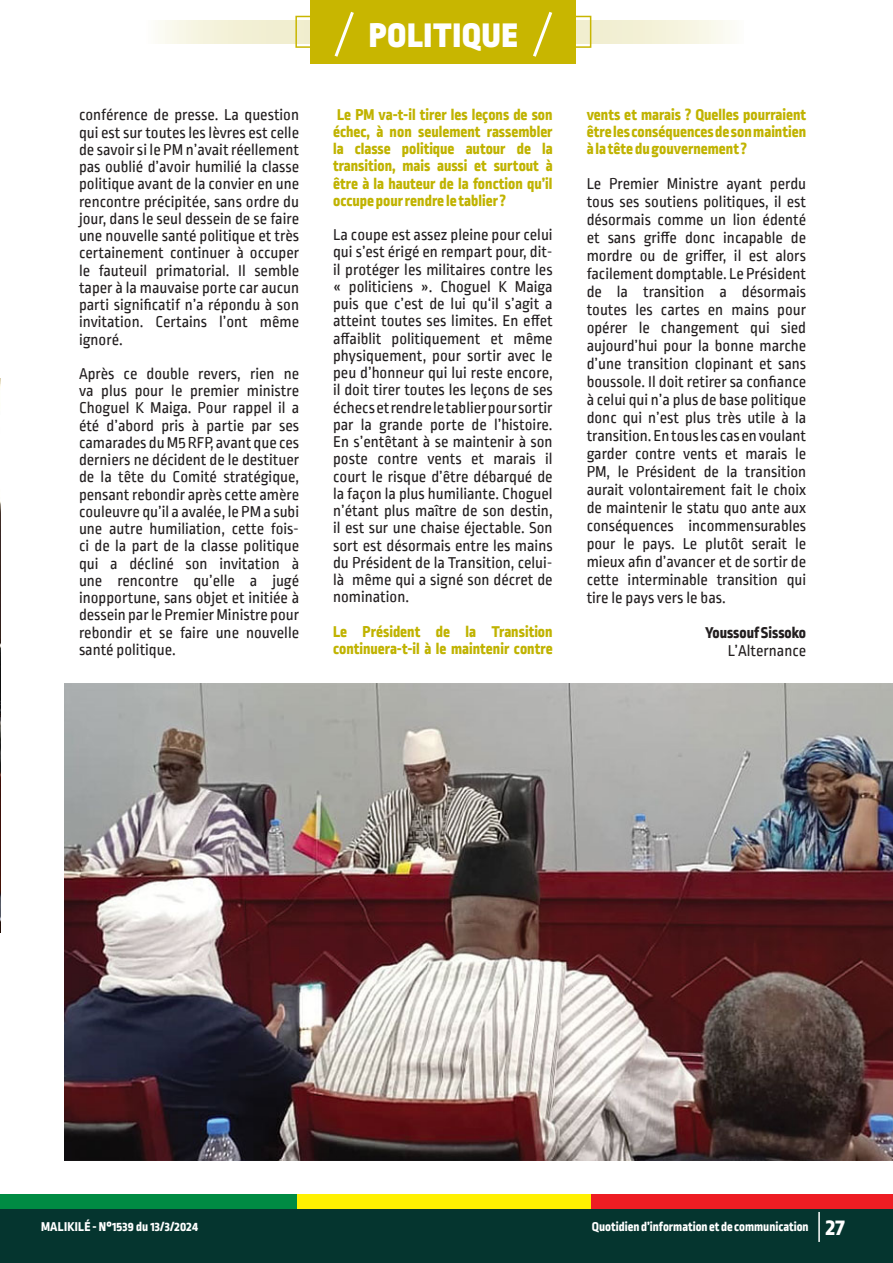
<style>
.page{position:relative;width:893px;height:1263px;background:#fff}
.page>*{position:absolute;margin:0;border:0;box-sizing:border-box;transform-origin:0 0}
.t1{font:900 36px "Ropa Sans Pro";letter-spacing:.03em;color:#fff}
.t2{font:16.5px/17.2px "Ropa Sans PTT";color:#231f20;text-align:justify}
.t3{font:800 16.5px/17.2px "Ropa Sans Pro";color:#c0b301;text-align:justify}
.t4{font:800 16.5px "Ropa Sans Pro";color:#231f20}
.t5{font:800 13.5px "Ropa Sans Pro";color:#fff}
.t6{font:800 13.5px "Ropa Sans Pro";letter-spacing:.02em;color:#fff}
.s1{font-size:24px}
</style>
<div class="page">
<div style="left:0;top:1195px;width:297px;height:17px;background:#008b43"></div>
<div style="left:297px;top:1195px;width:297px;height:17px;background:#fff101"></div>
<div style="left:592px;top:1195px;width:301px;height:17px;background:#ee1d23"></div>
<div style="left:0;top:1209px;width:893px;height:54px;background:#05352f"></div>
<hr style="left:818px;top:1212px;width:2px;height:30px;background:#fff">
<svg style="left:158px;top:20px;width:572px;height:23px;background:#f4f1da"></svg>
<div style="left:295px;top:16px;width:296px;height:32px;border:2px solid #c8b600"></div>
<div style="left:311px;top:0;width:265px;height:64px;background:#c8b600"></div>
<svg style="left:334px;top:11px;width:20px;height:46px"></svg>
<svg style="left:533px;top:11px;width:20px;height:46px"></svg>
<img style="left:0;top:378px;width:1px;height:554px">
<img style="left:64px;top:683px;width:829px;height:477px">
<p class="t2" style="left:79px;top:107px;width:222px">conférence de presse. La question qui est sur toutes les lèvres est celle de savoir si le PM n’avait réellement pas oublié d’avoir humilié la classe politique avant de la convier en une rencontre précipitée, sans ordre du jour, dans le seul dessein de se faire une nouvelle santé politique et très certainement continuer à occuper le fauteuil primatorial. Il semble taper à la mauvaise porte car aucun parti significatif n’a répondu à son invitation. Certains l’ont même ignoré.</p>
<p class="t2" style="left:79px;top:366px;width:222px">Après ce double revers, rien ne va plus pour le premier ministre Choguel K Maiga. Pour rappel il a été d’abord pris à partie par ses camarades du M5 RFP, avant que ces derniers ne décident de le destituer de la tête du Comité stratégique, pensant rebondir après cette amère couleuvre qu’il a avalée, le PM a subi une autre humiliation, cette fois&shy;ci de la part de la classe politique qui a décliné son invitation à une rencontre qu’elle a jugé inopportune, sans objet et initiée à dessein par le Premier Ministre pour rebondir et se faire une nouvelle santé politique.</p>
<p class="t1" style="left:369px;top:13px;width:150px">POLITIQUE</p>
<p class="t3" style="left:333px;top:106px;width:221px">Le PM va-t-il tirer les leçons de son échec, à non seulement rassembler la classe politique autour de la transition, mais aussi et surtout à être à la hauteur de la fonction qu’il occupe pour rendre le tablier ?</p>
<p class="t2" style="left:333px;top:227px;width:221px">La coupe est assez pleine pour celui qui s’est érigé en rempart pour, dit&shy;il protéger les militaires contre les « politiciens ». Choguel K Maiga puis que c’est de lui qu‘il s’agit a atteint toutes ses limites. En effet affaiblit politiquement et même physiquement, pour sortir avec le peu d’honneur qui lui reste encore, il doit tirer toutes les leçons de ses échecs et rendre le tablier pour sortir par la grande porte de l’histoire.<br>En s’entêtant à se maintenir à son poste contre vents et marais il court le risque d’être débarqué de la façon la plus humiliante. Choguel n’étant plus maître de son destin, il est sur une chaise éjectable. Son sort est désormais entre les mains du Président de la Transition, celui&shy;là même qui a signé son décret de nomination.</p>
<p class="t3" style="left:333px;top:623px;width:221px">Le Président de la Transition continuera-t-il à le maintenir contre</p>
<p class="t3" style="left:587px;top:106px;width:221px">vents et marais ? Quelles pourraient être les conséquences de son maintien à la tête du gouvernement ?</p>
<p class="t2" style="left:587px;top:176px;width:221px;line-height:18px">Le Premier Ministre ayant perdu tous ses soutiens politiques, il est désormais comme un lion édenté et sans griffe donc incapable de mordre ou de griffer, il est alors facilement domptable. Le Président de la transition a désormais toutes les cartes en mains pour opérer le changement qui sied aujourd’hui pour la bonne marche d’une transition clopinant et sans boussole. Il doit retirer sa confiance à celui qui n’a plus de base politique donc qui n’est plus très utile à la transition. En tous les cas en voulant garder contre vents et marais le PM, le Président de la transition aurait volontairement fait le choix de maintenir le statu quo ante aux conséquences incommensurables pour le pays. Le plutôt serait le mieux afin d’avancer et de sortir de cette interminable transition qui tire le pays vers le bas.</p>
<p class="t4" style="left:705px;top:623px;width:103px">Youssouf Sissoko</p>
<p class="t2" style="left:728px;top:643px;width:80px">L’Alternance</p>
<p class="t6" style="left:41px;top:1219px;width:159px">MALIKILÉ - N°1539 du 13/3/2024</p>
<p class="t5" style="left:592px;top:1219px;width:254px">Quotidien d’information et de communication <span class="s1">27</span></p>
</div>
